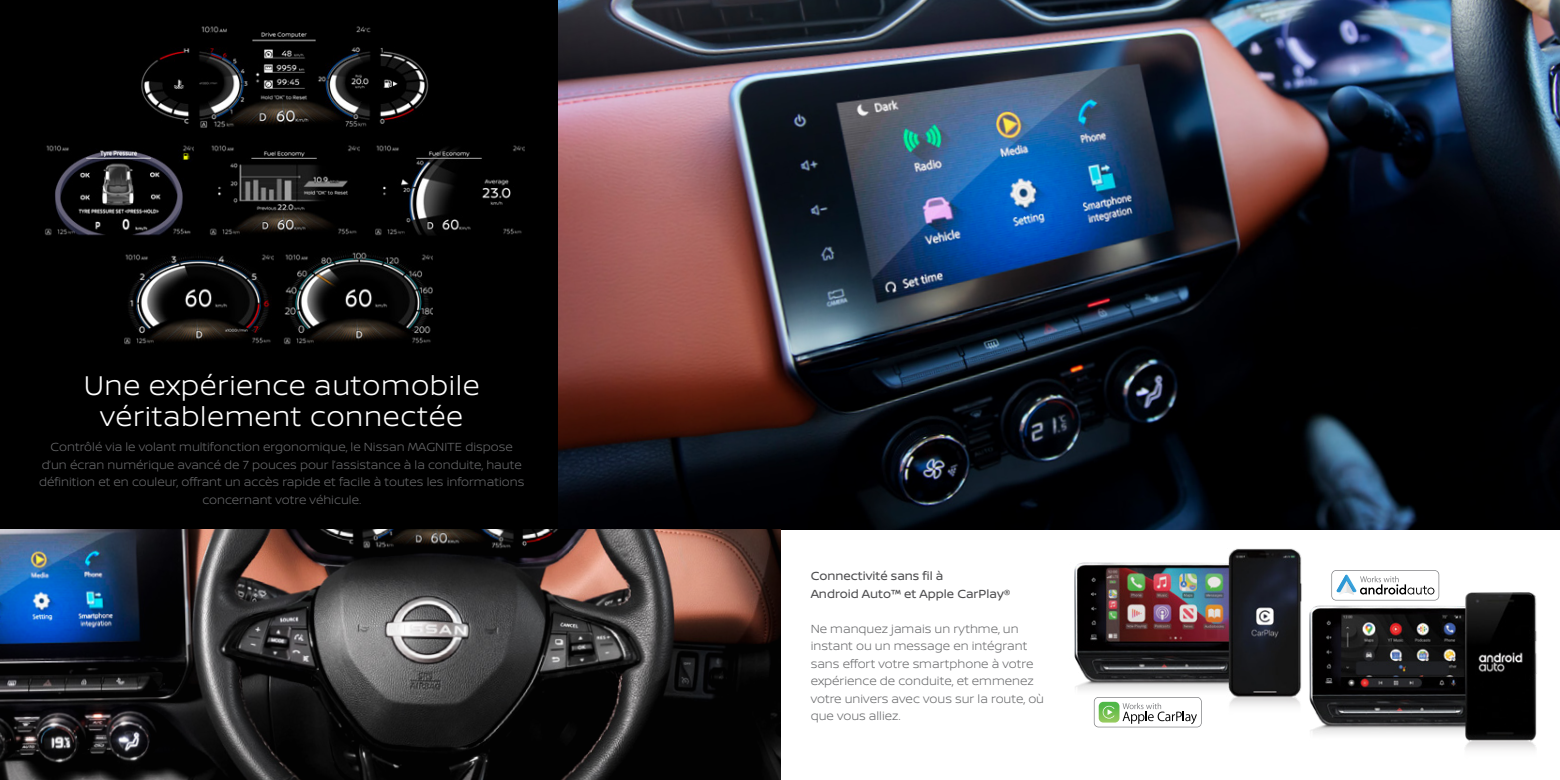
<style>
.page{position:relative;width:1560px;height:780px;background:#fff}
.page>*{position:absolute;margin:0;border:0;box-sizing:border-box;transform-origin:0 0}
.t1{font:300 28.75px/31.2px "Nissan Brand";letter-spacing:.02em;color:#fff;text-align:center}
.t2{font:300 12.5px/17.5px "Nissan Brand";color:#696a6c}
.t3{font:12.5px/17.5px "Nissan Brand";color:#4d4d4f}
</style>
<div class="page">
<div style="left:0;top:0;width:586px;height:529px;background:#000"></div>
<img style="left:558px;top:0;width:1001px;height:529px">
<img style="left:0;top:529px;width:780px;height:251px">
<img style="left:141px;top:26px;width:288px;height:102px">
<img style="left:375px;top:145px;width:149px;height:91px">
<img style="left:45px;top:145px;width:149px;height:91px">
<img style="left:210px;top:145px;width:149px;height:91px">
<img style="left:124px;top:254px;width:149px;height:91px">
<img style="left:284px;top:252px;width:149px;height:93px">
<img style="left:1074px;top:548px;width:228px;height:180px">
<img style="left:1237px;top:575px;width:300px;height:175px">
<svg style="left:1331px;top:570px;width:107px;height:30px"></svg>
<div style="left:1331px;top:571px;width:107px;height:29px;background:#fff;border-radius:4px"></div>
<svg style="left:1336px;top:574px;width:98px;height:20px"></svg>
<svg style="left:1093px;top:697px;width:108px;height:30px"></svg>
<div style="left:1094px;top:697px;width:106px;height:29px;background:#fff;border-radius:4px"></div>
<svg style="left:1098px;top:701px;width:98px;height:23px"></svg>
<h1 class="t1" style="left:84px;top:368px;width:397px">Une expérience automobile véritablement connectée</h1>
<p class="t2" style="left:39px;top:438px;width:486px;text-align:center">Contrôlé via le volant multifonction ergonomique, le Nissan MAGNITE dispose d’un écran numérique avancé de 7 pouces pour l’assistance à la conduite, haute définition et en couleur, offrant un accès rapide et facile à toutes les informations concernant votre véhicule.</p>
<p class="t3" style="left:810px;top:566px;width:201px">Connectivité sans fil à<br>Android Auto™ et Apple CarPlay®</p>
<p class="t2" style="left:810px;top:619px;width:235px">Ne manquez jamais un rythme, un instant ou un message en intégrant sans effort votre smartphone à votre expérience de conduite, et emmenez votre univers avec vous sur la route, où que vous alliez.</p>
</div>
